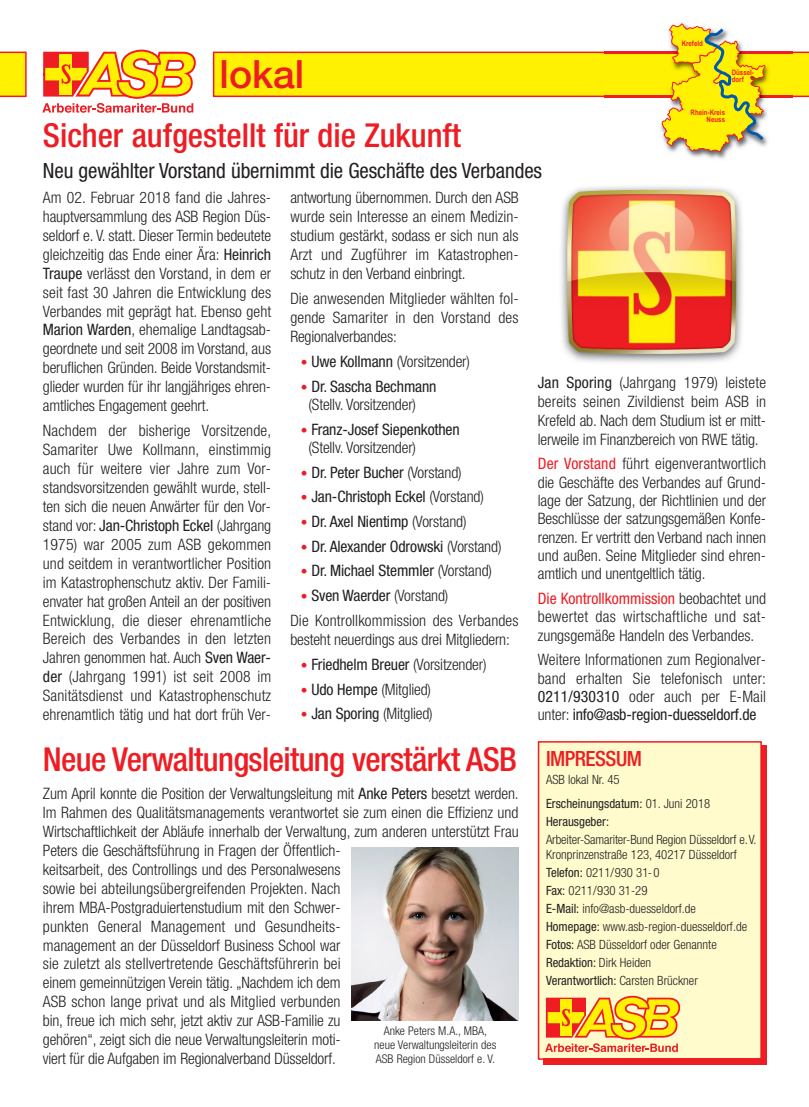
<style>
.page{position:relative;width:809px;height:1107px;background:#fff}
.page>*{position:absolute;margin:0;border:0;box-sizing:border-box;transform-origin:0 0}
.t1{font:500 39px "Helvetica Neue LT";color:#ee1d23}
.t2{font:500 condensed 33px "Helvetica Neue LT";letter-spacing:-.02em;color:#ee1d23}
.t3{font:500 condensed 33px "Helvetica Neue LT";color:#ee1d23}
.t4{font:condensed 21px "Helvetica Neue LT";letter-spacing:-.005em;color:#231f20}
.t5{font:500 condensed 21px "Helvetica Neue LT";letter-spacing:-.025em;color:#ee1d23}
.t6{font:300 condensed 15.75px/18.9px "Helvetica Neue LT";letter-spacing:-.005em;color:#231f20;text-align:justify}
.t7{font:condensed 15.75px/18.3px "Helvetica Neue LT";letter-spacing:-.01em;color:#231f20}
.t8{font:300 condensed 12.75px/18px "Helvetica Neue LT";color:#231f20}
.t9{font:condensed 12.75px "Helvetica Neue LT";color:#231f20}
.t10{font:300 condensed 12px/14.4px "Helvetica Neue LT";color:#231f20;text-align:center}
.t11{font:700 7.5px/7.5px "Arial Narrow";color:#ee1d23}
.s1{font-weight:400}
.s2{font-size:13.5px;color:#ee1d23}
.s3{font-weight:300;font-size:13.5px;color:#ee1d23}
.s4{font-weight:300}
.s5{font-weight:400;color:#ee1d23}
</style>
<div class="page">
<div style="left:543px;top:745px;width:223px;height:319px;background:#ee1d23"></div>
<div style="left:539px;top:742px;width:221px;height:316px;background:#fffbcc"></div>
<div style="left:538px;top:741px;width:223px;height:318px;border:2px solid #ee1d23"></div>
<svg style="left:545px;top:995px;width:135px;height:56px"></svg>
<svg style="left:42px;top:50px;width:154px;height:63px"></svg>
<svg style="left:0;top:52px;width:27px;height:45px"></svg>
<img style="left:687px;top:152px;width:41px;height:7px">
<svg style="left:213px;top:23px;width:596px;height:129px"></svg>
<img style="left:351px;top:847px;width:167px;height:173px">
<img style="left:561px;top:186px;width:182px;height:177px">
<p class="t11" style="left:681px;top:40px;width:23px">Krefeld</p>
<h1 class="t1" style="left:219px;top:60px;width:86px">lokal</h1>
<h2 class="t3" style="left:43px;top:124px;width:419px">Sicher aufgestellt für die Zukunft</h2>
<h3 class="t4" style="left:43px;top:163px;width:501px">Neu gewählter Vorstand übernimmt die Geschäfte des Verbandes</h3>
<p class="t6" style="left:43px;top:189px;width:230px">Am 02. Februar 2018 fand die Jahres&shy;hauptversammlung des ASB Region Düs&shy;seldorf e. V. statt. Dieser Termin bedeutete gleichzeitig das Ende einer Ära: <span class="s1">Heinrich Traupe</span> verlässt den Vorstand, in dem er seit fast 30 Jahren die Entwicklung des Verbandes mit geprägt hat. Ebenso geht <span class="s1">Marion Warden</span>, ehemalige Landtagsab&shy;geordnete und seit 2008 im Vorstand, aus beruflichen Gründen. Beide Vorstandsmit&shy;glieder wurden für ihr langjähriges ehren&shy;amtliches Engagement geehrt.</p>
<p class="t6" style="left:43px;top:422px;width:230px">Nachdem der bisherige Vorsitzende, Samariter Uwe Kollmann, einstimmig auch für weitere vier Jahre zum Vor&shy;standsvorsitzenden gewählt wurde, stell&shy;ten sich die neuen Anwärter für den Vor&shy;stand vor: <span class="s1">Jan-Christoph Eckel</span> (Jahrgang 1975) war 2005 zum ASB gekommen und seitdem in verantwortlicher Position im Katastrophenschutz aktiv. Der Famili&shy;envater hat großen Anteil an der positiven Entwicklung, die dieser ehrenamtliche Bereich des Verbandes in den letzten Jahren genommen hat. Auch <span class="s1">Sven Waer&shy;der</span> (Jahrgang 1991) ist seit 2008 im Sanitätsdienst und Katastrophenschutz ehrenamtlich tätig und hat dort früh Ver-</p>
<p class="t11" style="left:731px;top:68px;width:24px">Düssel&shy;dorf</p>
<p class="t11" style="left:690px;top:108px;width:36px;text-align:right">Rhein-Kreis<br>Neuss</p>
<p class="t6" style="left:290px;top:189px;width:230px">antwortung übernommen. Durch den ASB wurde sein Interesse an einem Medizin&shy;studium gestärkt, sodass er sich nun als Arzt und Zugführer im Katastrophen&shy;schutz in den Verband einbringt.</p>
<p class="t6" style="left:290px;top:290px;width:230px">Die anwesenden Mitglieder wählten fol&shy;gende Samariter in den Vorstand des Regionalverbandes:</p>
<p class="t6" style="left:301px;top:353px;width:170px"><span class="s2">•</span> <span class="s1">Uwe Kollmann</span> (Vorsitzender)</p>
<p class="t6" style="left:308px;top:378px;width:129px;line-height:18.3px;text-indent:-8px"><span class="s2">•</span> <span class="s1">Dr. Sascha Bechmann </span>(Stellv. Vorsitzender)</p>
<p class="t7" style="left:308px;top:421px;width:153px;text-indent:-8px"><span class="s3">•</span> Franz-Josef Siepenkothen <span class="s4">(Stellv. Vorsitzender)</span></p>
<p class="t7" style="left:301px;top:464px;width:162px"><span class="s3">•</span> Dr. Peter Bucher <span class="s4">(Vorstand)</span></p>
<p class="t7" style="left:301px;top:489px;width:184px"><span class="s3">•</span> Jan-Christoph Eckel <span class="s4">(Vorstand)</span></p>
<p class="t7" style="left:301px;top:513px;width:167px"><span class="s3">•</span> Dr. Axel Nientimp <span class="s4">(Vorstand)</span></p>
<p class="t7" style="left:301px;top:538px;width:202px"><span class="s3">•</span> Dr. Alexander Odrowski <span class="s4">(Vorstand)</span></p>
<p class="t7" style="left:301px;top:563px;width:192px"><span class="s3">•</span> Dr. Michael Stemmler <span class="s4">(Vorstand)</span></p>
<p class="t6" style="left:290px;top:584px;width:230px;line-height:25.2px;text-indent:11px"><span class="s2">•</span> <span class="s1">Sven Waerder</span> (Vorstand)<br>Die Kontrollkommission des Verbandes</p>
<p class="t6" style="left:290px;top:631px;width:221px">besteht neuerdings aus drei Mitgliedern:</p>
<p class="t7" style="left:301px;top:656px;width:187px"><span class="s3">•</span> Friedhelm Breuer <span class="s4">(Vorsitzender)</span></p>
<p class="t6" style="left:301px;top:681px;width:132px"><span class="s2">•</span> <span class="s1">Udo Hempe</span> (Mitglied)</p>
<p class="t7" style="left:301px;top:706px;width:133px"><span class="s3">•</span> Jan Sporing <span class="s4">(Mitglied)</span></p>
<h2 class="t2" style="left:43px;top:747px;width:475px">Neue Verwaltungsleitung verstärkt ASB</h2>
<p class="t6" style="left:538px;top:374px;width:230px"><span class="s1">Jan Sporing</span> (Jahrgang 1979) leistete bereits seinen Zivildienst beim ASB in Krefeld ab. Nach dem Studium ist er mitt&shy;lerweile im Finanzbereich von RWE tätig.</p>
<p class="t6" style="left:538px;top:456px;width:230px;line-height:18.3px"><span class="s5">Der Vorstand</span> führt eigenverantwortlich die Geschäfte des Verbandes auf Grund&shy;lage der Satzung, der Richt linien und der Beschlüsse der satzungsgemäßen Konfe&shy;renzen. Er vertritt den Verband nach innen und außen. Seine Mitglieder sind ehren&shy;amtlich und unentgeltlich tätig.</p>
<p class="t6" style="left:538px;top:590px;width:230px;line-height:18.3px"><span class="s5">Die Kontrollkommission</span> beobachtet und bewertet das wirtschaftliche und sat&shy;zungsgemäße Handeln des Verbandes.</p>
<p class="t6" style="left:538px;top:651px;width:230px;line-height:18.3px">Weitere Informationen zum Regionalver&shy;band erhalten Sie telefonisch unter:<br><span class="s1">0211/930310</span> oder auch per E-Mail unter: <span class="s1">info@asb-region-duesseldorf.de</span></p>
<h3 class="t5" style="left:546px;top:751px;width:97px">IMPRESSUM</h3>
<p class="t8" style="left:546px;top:768px;width:166px;line-height:24px">ASB lokal Nr. 45<br><span class="s1">Erscheinungsdatum:</span> 01. Juni 2018</p>
<p class="t9" style="left:546px;top:817px;width:64px">Herausgeber:</p>
<p class="t8" style="left:546px;top:833px;width:212px;line-height:15px">Arbeiter-Samariter-Bund Region Düsseldorf e.V.<br>Kronprinzenstraße 123, 40217 Düsseldorf</p>
<p class="t8" style="left:546px;top:864px;width:203px"><span class="s1">Telefon:</span> 0211/930 31-0<br><span class="s1">Fax:</span> 0211/930 31-29<br><span class="s1">E-Mail:</span> info@asb-duesseldorf.de<br><span class="s1">Homepage:</span> www.asb-region-duesseldorf.de<br><span class="s1">Fotos:</span> ASB Düsseldorf oder Genannte<br><span class="s1">Redaktion:</span> Dirk Heiden<br><span class="s1">Verantwortlich:</span> Carsten Brückner</p>
<p class="t6" style="left:43px;top:785px;width:477px;text-align:left">Zum April konnte die Position der Verwaltungsleitung mit <span class="s1">Anke Peters</span> besetzt werden.<br>Im Rahmen des Qualitätsmanagements verantwortet sie zum einen die Effizienz und Wirtschaftlichkeit der Abläufe innerhalb der Verwaltung, zum anderen unterstützt Frau Peters die Geschäftsführung in Fragen der Öffentlich-<br>keitsarbeit, des Controllings und des Personalwesens<br>sowie bei abteilungsübergreifenden Projekten. Nach<br>ihrem MBA-Postgraduiertenstudium mit den Schwer-<br>punkten General Management und Gesundheits-<br>management an der Düsseldorf Business School war<br>sie zuletzt als stellvertretende Geschäftsführerin bei<br>einem gemeinnützigen Verein tätig. „Nachdem ich dem<br>ASB schon lange privat und als Mitglied verbunden<br>bin, freue ich mich sehr, jetzt aktiv zur ASB-Familie zu<br>gehören“, zeigt sich die neue Verwaltungsleiterin moti-<br>viert für die Aufgaben im Regionalverband Düsseldorf.</p>
<p class="t10" style="left:374px;top:1023px;width:123px">Anke Peters M.A., MBA, neue Verwaltungsleiterin des<br>ASB Region Düsseldorf e. V.</p>
</div>
